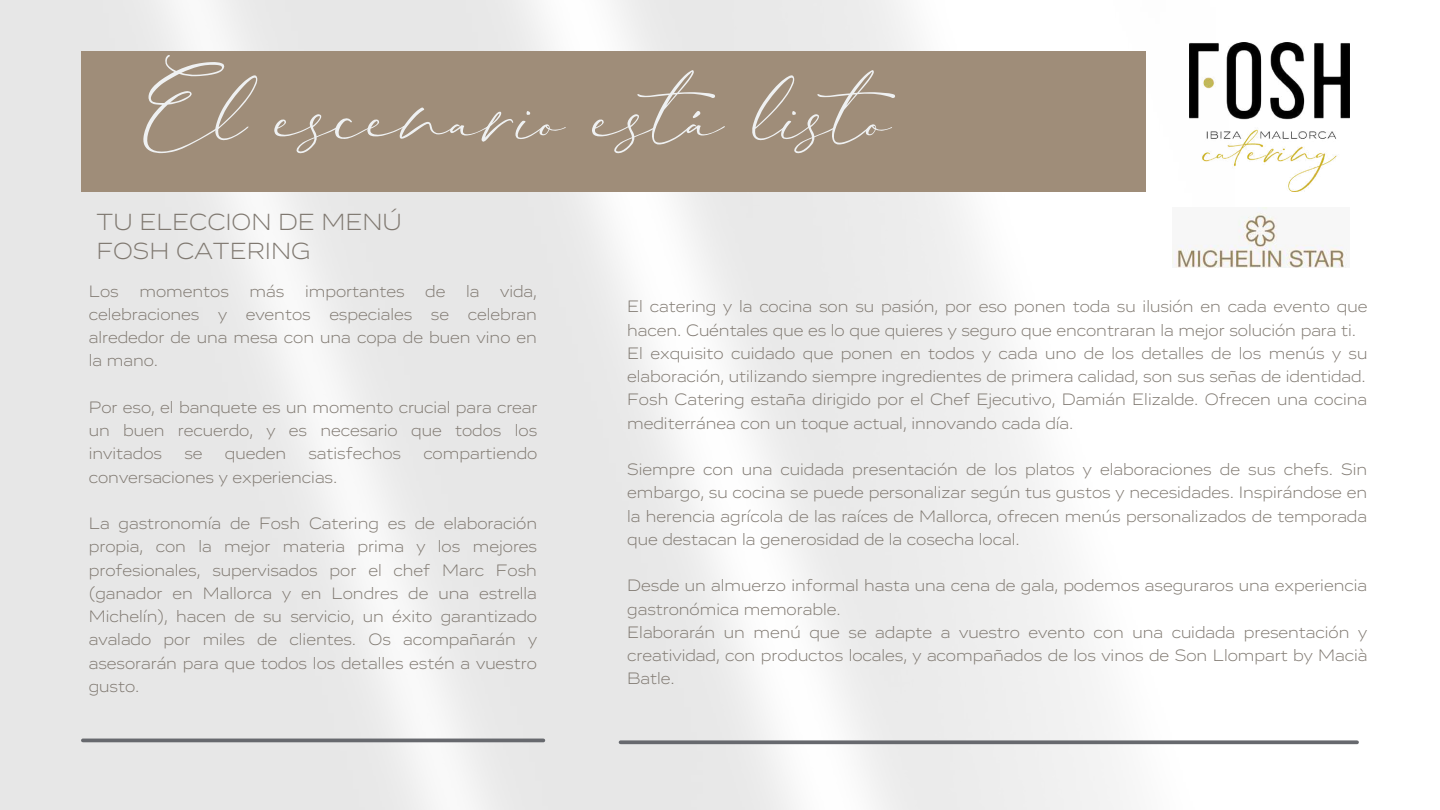
<style>
.page{position:relative;width:1440px;height:810px;background:#fff}
.page>*{position:absolute;margin:0;border:0;box-sizing:border-box;transform-origin:0 0}
.t1{font:108px "Stay Classy Duo Script";color:#eff1f2}
.t2{font:300 24px/28.5px "Vito Extended";color:#7f7870}
.t3{font:300 17px/23.2px "Vito Extended";color:#7f7870;text-align:justify}
</style>
<div class="page">
<img style="left:0;top:0;width:1359px;height:810px">
<div style="left:81px;top:51px;width:1065px;height:141px;background:#9f8d79"></div>
<hr style="left:83px;top:739px;width:460px;height:3px;background:#67696e">
<svg style="left:621px;top:740px;width:736px;height:4px;background:#75777b"></svg>
<img style="left:1173px;top:208px;width:177px;height:60px">
<img style="left:1190px;top:42px;width:159px;height:149px">
<h1 class="t1" style="left:145px;top:40px;width:744px">El escenario está listo</h1>
<h2 class="t2" style="left:97px;top:210px;width:307px">TU ELECCION DE MENÚ<br>FOSH CATERING</h2>
<p class="t3" style="left:89px;top:281px;width:450px">Los momentos más importantes de la vida, celebraciones y eventos especiales se celebran alrededor de una mesa con una copa de buen vino en la mano.</p>
<p class="t3" style="left:89px;top:397px;width:450px">Por eso, el banquete es un momento crucial para crear un buen recuerdo, y es necesario que todos los invitados</p>
<p class="t3" style="left:184px;top:444px;width:20px">se</p>
<p class="t3" style="left:225px;top:444px;width:63px">queden</p>
<p class="t3" style="left:308px;top:444px;width:94px">satisfechos</p>
<p class="t3" style="left:423px;top:444px;width:116px">compartiendo</p>
<p class="t3" style="left:89px;top:467px;width:250px">conversaciones y experiencias.</p>
<p class="t3" style="left:89px;top:513px;width:450px">La gastronomía de Fosh Catering es de elaboración propia, con la mejor materia prima y los mejores profesionales, supervisados por el chef Marc Fosh (ganador en Mallorca y en Londres de una estrella Michelín), hacen de su servicio, un éxito garantizado avalado por miles de clientes. Os acompañarán y asesorarán para que todos los detalles estén a vuestro gusto.</p>
<p class="t3" style="left:627px;top:297px;width:742px;text-align:left">El catering y la cocina son su pasión, por eso ponen toda su ilusión en cada evento que hacen. Cuéntales que es lo que quieres y seguro que encontraran la mejor solución para ti.<br>El exquisito cuidado que ponen en todos y cada uno de los detalles de los menús y su elaboración, utilizando siempre ingredientes de primera calidad, son sus señas de identidad.<br>Fosh Catering estaña dirigido por el Chef Ejecutivo, Damián Elizalde. Ofrecen una cocina mediterránea con un toque actual, innovando cada día.</p>
<p class="t3" style="left:627px;top:459px;width:742px">Siempre con una cuidada presentación de los platos y elaboraciones de sus chefs. Sin embargo, su cocina se puede personalizar según tus gustos y necesidades. Inspirándose en la herencia agrícola de las raíces de Mallorca, ofrecen menús personalizados de temporada que destacan la generosidad de la cosecha local.</p>
<p class="t3" style="left:627px;top:576px;width:742px;text-align:left">Desde un almuerzo informal hasta una cena de gala, podemos aseguraros una experiencia gastronómica memorable.<br>Elaborarán un menú que se adapte a vuestro evento con una cuidada presentación y creatividad, con productos locales, y acompañados de los vinos de Son Llompart by Macià Batle.</p>
</div>
